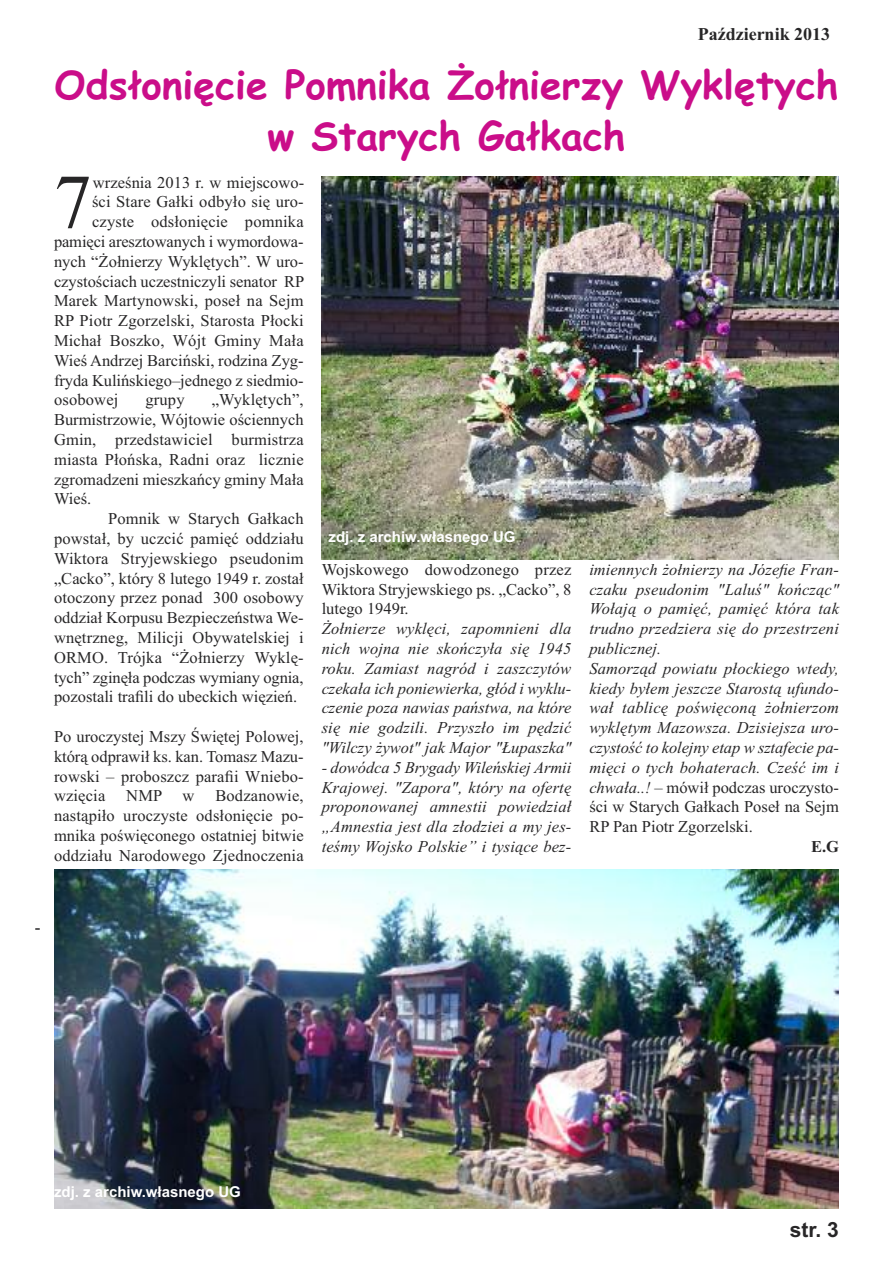
<style>
.page{position:relative;width:893px;height:1263px;background:#fff}
.page>*{position:absolute;margin:0;border:0;box-sizing:border-box;transform-origin:0 0}
.t1{font:76.2px "Times New Roman";color:#272627}
.t2{font:700 39px/50.2px "Comic Sans MS";color:#ca0d89;text-align:center}
.t3{font:700 21px "Arial";color:#272627}
.t4{font:700 18px "Times New Roman";color:#272627}
.t5{font:16.5px/19.8px "Times New Roman";color:#272627;text-align:justify}
.t6{font:italic 16.5px/19.8px "Times New Roman";letter-spacing:.01em;color:#272627;text-align:justify}
.t7{font:700 16.5px "Times New Roman";color:#272627}
.t8{font:700 15px "Arial";color:#fff}
.s1{font-style:normal}
</style>
<div class="page">
<img style="left:322px;top:177px;width:517px;height:383px">
<img style="left:54px;top:869px;width:785px;height:340px">
<p class="t4" style="left:698px;top:24px;width:134px">Październik 2013</p>
<h2 class="t2" style="left:55px;top:61px;width:785px">Odsłonięcie Pomnika Żołnierzy Wyklętych w Starych Gałkach</h2>
<h1 class="t1" style="left:54px;top:156px;width:40px">7</h1>
<p class="t5" style="left:93px;top:172px;width:213px">września 2013 r. w miejscowo-</p>
<p class="t5" style="left:92px;top:192px;width:213px">ści Stare Gałki odbyło się uro-</p>
<p class="t5" style="left:92px;top:212px;width:213px">czyste odsłonięcie pomnika</p>
<p class="t5" style="left:54px;top:231px;width:251px">pamięci aresztowanych i wymordowa-</p>
<p class="t5" style="left:54px;top:251px;width:251px">nych “Żołnierzy Wyklętych”. W uro-</p>
<p class="t5" style="left:54px;top:271px;width:252px">czystościach uczestniczyli senator RP</p>
<p class="t5" style="left:54px;top:291px;width:251px">Marek Martynowski, poseł na Sejm</p>
<p class="t5" style="left:54px;top:311px;width:251px">RP Piotr Zgorzelski, Starosta Płocki</p>
<p class="t5" style="left:54px;top:330px;width:251px">Michał Boszko, Wójt Gminy Mała</p>
<p class="t5" style="left:54px;top:350px;width:251px">Wieś Andrzej Barciński, rodzina Zyg-</p>
<p class="t5" style="left:54px;top:370px;width:251px">fryda Kulińskiego–jednego z siedmio-</p>
<p class="t5" style="left:54px;top:390px;width:66px">osobowej</p>
<p class="t5" style="left:145px;top:390px;width:41px">grupy</p>
<p class="t5" style="left:54px;top:390px;width:251px;text-indent:158px">„Wyklętych”, Burmistrzowie, Wójtowie ościennych Gmin, przedstawiciel burmistrza miasta Płońska, Radni oraz licznie zgromadzeni mieszkańcy gminy Mała Wieś.</p>
<p class="t5" style="left:54px;top:509px;width:251px;text-indent:54px">Pomnik w Starych Gałkach powstał, by uczcić pamięć oddziału Wiktora Stryjewskiego pseudonim „Cacko”, który 8 lutego 1949 r. został otoczony przez ponad 300 osobowy oddział Korpusu Bezpieczeństwa We&shy;wnętrzneg, Milicji Obywatelskiej i ORMO. Trójka “Żołnierzy Wyklę&shy;tych” zginęła podczas wymiany ognia, pozostali trafili do ubeckich więzień.</p>
<p class="t5" style="left:54px;top:726px;width:251px">Po uroczystej Mszy Świętej Polowej, którą odprawił ks. kan. Tomasz Mazu&shy;rowski – proboszcz parafii Wniebo&shy;wzięcia</p>
<p class="t8" style="left:329px;top:528px;width:188px">zdj. z archiw.własnego UG</p>
<p class="t5" style="left:322px;top:559px;width:251px">Wojskowego dowodzonego przez Wiktora Stryjewskiego ps. „Cacko”, 8 lutego 1949r.</p>
<p class="t6" style="left:322px;top:619px;width:251px">Żołnierze wyklęci, zapomnieni dla nich wojna nie skończyła się 1945 roku. Zamiast nagród i zaszczytów czekała ich poniewierka, głód i wyklu&shy;czenie poza nawias państwa, na które się nie godzili. Przyszło im pędzić "Wilczy żywot" jak Major "Łupaszka"</p>
<p class="t6" style="left:322px;top:757px;width:251px">- dowódca 5 Brygady Wileńskiej Armii Krajowej. "Zapora", który na ofertę proponowanej amnestii powiedział „Amnestia jest dla złodziei a my jes&shy;teśmy Wojsko Polskie” i tysiące bez-</p>
<p class="t6" style="left:589px;top:559px;width:251px;text-align:left">imiennych żołnierzy na Józefie Fran&shy;czaku pseudonim "Laluś" kończąc" Wołają o pamięć, pamięć która tak trudno przedziera się do przestrzeni publicznej.<br>Samorząd powiatu płockiego wtedy, kiedy byłem jeszcze Starostą ufundo&shy;wał tablicę poświęconą żołnierzom wyklętym Mazowsza. Dzisiejsza uro&shy;czystość to kolejny etap w sztafecie pa&shy;mięci o tych bohaterach. Cześć im i chwała..! <span class="s1">– mówił podczas uroczysto&shy;ści w Starych Gałkach Poseł na Sejm RP Pan Piotr Zgorzelski.</span></p>
<p class="t7" style="left:811px;top:836px;width:29px">E.G</p>
<p class="t5" style="left:54px;top:786px;width:251px;text-indent:161px">Bodzanowie, nastąpiło uroczyste odsłonięcie po&shy;mnika poświęconego ostatniej bitwie oddziału Narodowego Zjednoczenia</p>
<p class="t5" style="left:126px;top:786px;width:70px">NMP w</p>
<p class="t8" style="left:54px;top:1183px;width:188px">zdj. z archiw.własnego UG</p>
<p class="t3" style="left:790px;top:1217px;width:51px">str. 3</p>
</div>
